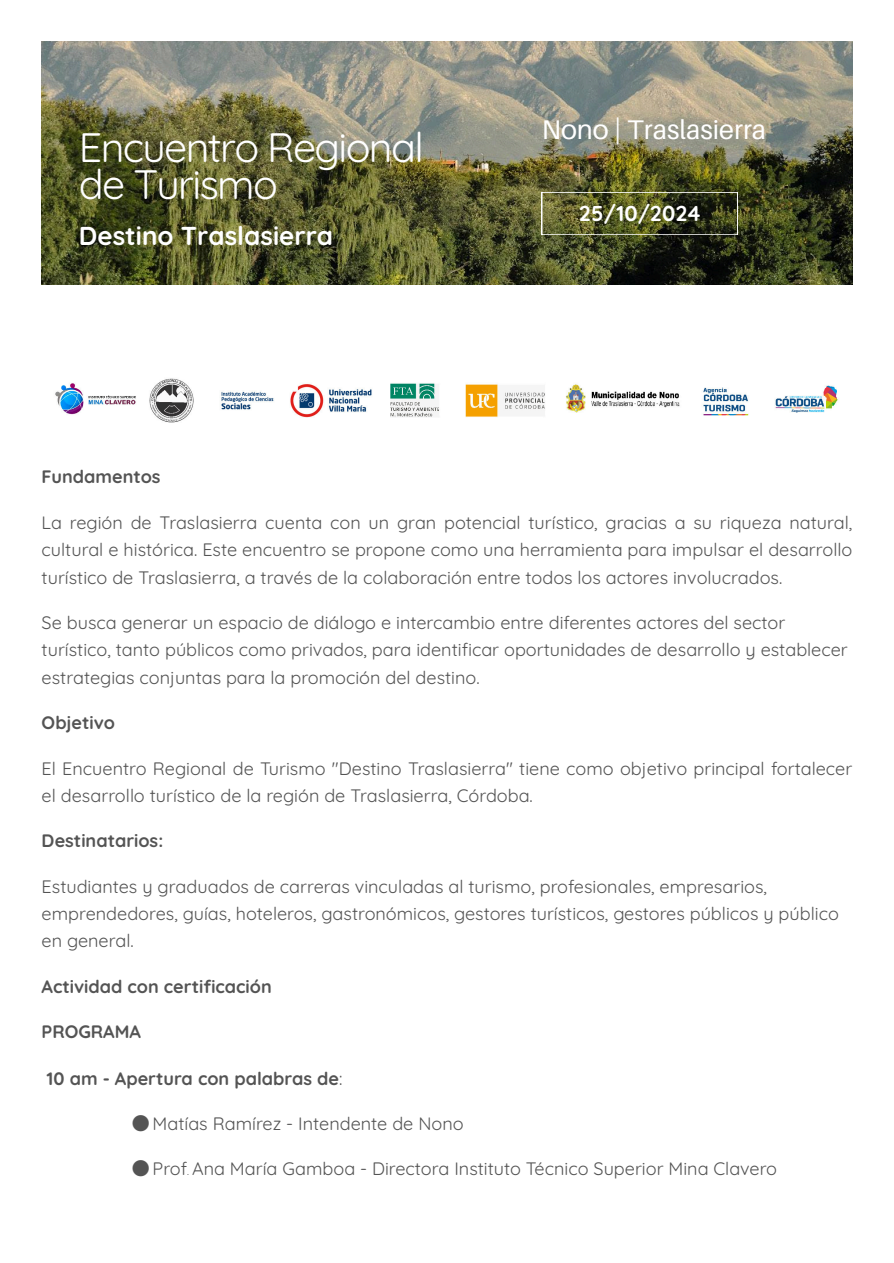
<style>
.page{position:relative;width:894px;height:1263px;background:#fff}
.page>*{position:absolute;margin:0;border:0;box-sizing:border-box;transform-origin:0 0}
.t1{font:41.1px "Quicksand";letter-spacing:-.04em;color:#fff}
.t2{font:27px "Aileron";color:#fff}
.t3{font:700 25.95px "Quicksand";color:#fff}
.t4{font:700 21.6px "Quicksand";color:#fff}
.t5{font:18px/27.6px "Quicksand";color:#545454}
.t6{font:700 18px "Quicksand";color:#545454}
.s1{font-weight:400}
.s2{font-family:"Noto Sans CJ Ksc"}
.s3{font-size:10.5px}
</style>
<div class="page">
<img style="left:42px;top:42px;width:810px;height:243px">
<svg style="left:541px;top:192px;width:196px;height:43px;background:#51542b"></svg>
<img style="left:55px;top:378px;width:783px;height:45px">
<p class="t1" style="left:79px;top:121px;width:346px">Encuentro Regional</p>
<p class="t1" style="left:79px;top:158px;width:200px">de Turismo</p>
<p class="t3" style="left:79px;top:219px;width:256px">Destino Traslasierra</p>
<p class="t2" style="left:541px;top:113px;width:226px">Nono | Traslasierra</p>
<p class="t4" style="left:579px;top:200px;width:123px">25/10/2024</p>
<h1 class="t6" style="left:42px;top:465px;width:120px">Fundamentos</h1>
<h2 class="t5" style="left:42px;top:508px;width:811px;text-align:justify">La región de Traslasierra cuenta con un gran potencial turístico, gracias a su riqueza natural, cultural e histórica. Este encuentro se propone como una herramienta para impulsar el desarrollo turístico de Traslasierra, a través de la colaboración entre todos los actores involucrados.</h2>
<h2 class="t5" style="left:42px;top:608px;width:807px">Se busca generar un espacio de diálogo e intercambio entre diferentes actores del sector turístico, tanto públicos como privados, para identificar oportunidades de desarrollo y establecer estrategias conjuntas para la promoción del destino.</h2>
<h1 class="t6" style="left:42px;top:711px;width:75px">Objetivo</h1>
<h2 class="t5" style="left:42px;top:755px;width:811px;line-height:27px">El Encuentro Regional de Turismo "Destino Traslasierra" tiene como objetivo principal fortalecer el desarrollo turístico de la región de Traslasierra, Córdoba.</h2>
<h1 class="t6" style="left:42px;top:829px;width:123px">Destinatarios:</h1>
<h2 class="t5" style="left:42px;top:873px;width:798px;line-height:27px">Estudiantes y graduados de carreras vinculadas al turismo, profesionales, empresarios, emprendedores, guías, hoteleros, gastronómicos, gestores turísticos, gestores públicos y público en general.</h2>
<h1 class="t6" style="left:42px;top:975px;width:231px">Actividad con certificación</h1>
<h1 class="t6" style="left:42px;top:1020px;width:101px">PROGRAMA</h1>
<h2 class="t6" style="left:47px;top:1066px;width:297px">10 am - Apertura con palabras de<span class="s1">:</span></h2>
<h2 class="t5" style="left:132px;top:1109px;width:333px"><span class="s2">●</span> Matías Ramírez - Intendente de Nono</h2>
<h2 class="t5" style="left:132px;top:1154px;width:646px"><span class="s2">●</span> Prof<span class="s3">.</span> Ana María Gamboa - Directora Instituto Técnico Superior Mina Clavero</h2>
</div>
